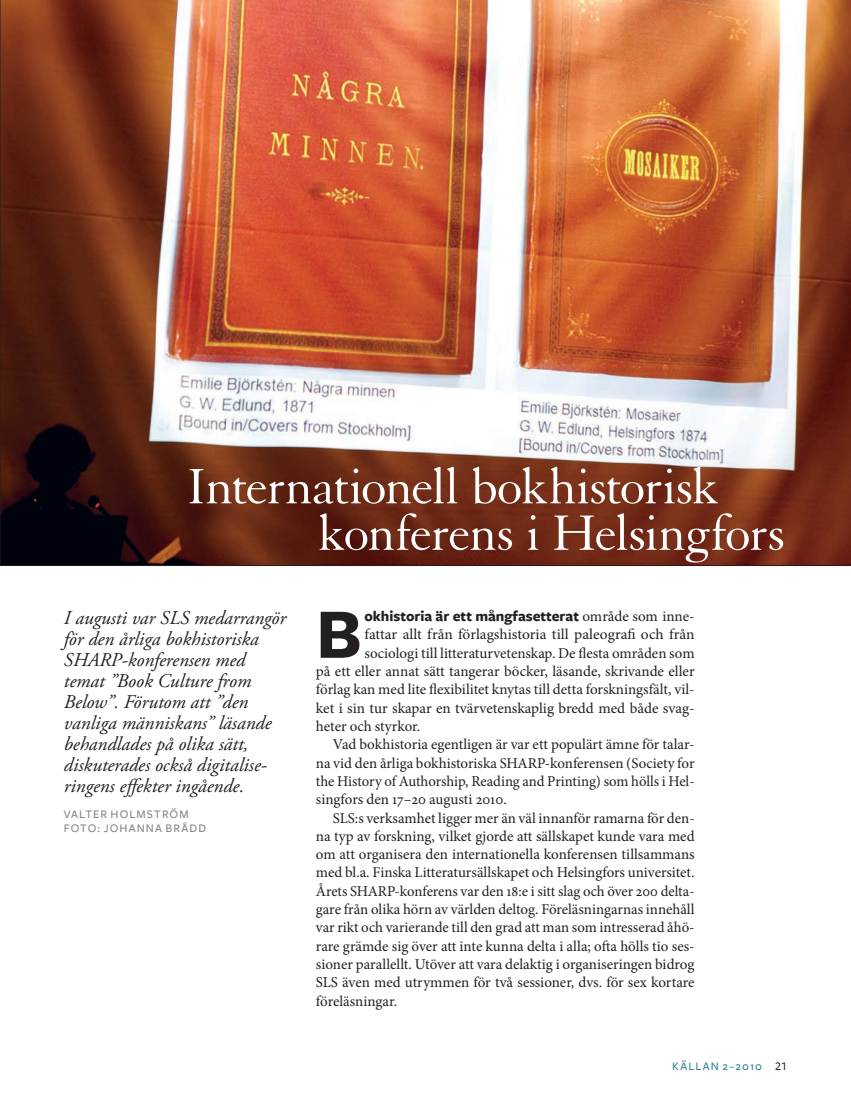
<style>
.page{position:relative;width:851px;height:1106px;background:#fff}
.page>*{position:absolute;margin:0;border:0;box-sizing:border-box;transform-origin:0 0}
.t1{font:700 73.5px "Freight Sans";color:#231f20}
.t2{font:54px/46.5px "Granjon LT";letter-spacing:-.025em;color:#fff}
.t3{font:italic 19.5px/21px "Adobe Garamond Pro";color:#231f20}
.t4{font:15px "Minion Pro";color:#231f20}
.t5{font:700 15px "Freight Sans";color:#231f20}
.t6{font:500 12px/14.4px "Freight Sans";letter-spacing:.09em;color:#808285}
.t7{font:500 12px "Freight Sans";letter-spacing:.09em;color:#2c8397}
.s1{font-family:"Minion Pro";font-weight:400}
.s2{font-family:"Freight Sans Medium SC";font-weight:400;color:#231f20}
</style>
<div class="page">
<img style="left:0;top:0;width:850px;height:566px">
<p class="t2" style="left:318px;top:464px;width:469px;text-indent:-130px">Internationell bokhistorisk konferens i Helsingfors</p>
<p class="t3" style="left:64px;top:607px;width:224px">I augusti var SLS medarrangör för den årliga bokhistoriska<br>SHARP-konferensen med temat ”Book Culture from<br>Below”. Förutom att ”den vanliga människans” läsande behandlades på olika sätt, diskuterades också digitalise&shy;ringens effekter ingående.</p>
<p class="t6" style="left:64px;top:807px;width:144px">VALTER HOLMSTRÖM<br>FOTO: JOHANNA BRÅDD</p>
<p class="t1" style="left:316px;top:594px;width:47px">B</p>
<p class="t5" style="left:364px;top:608px;width:330px">okhistoria är ett mångfasetterat <span class="s1">område som inne-</span></p>
<p class="t4" style="left:364px;top:624px;width:331px">fattar allt från förlagshistoria till paleografi och från</p>
<p class="t4" style="left:364px;top:643px;width:331px">sociologi till litteraturvetenskap. De flesta områden som</p>
<p class="t4" style="left:316px;top:661px;width:380px">på ett eller annat sätt tangerar böcker, läsande, skrivande eller</p>
<p class="t4" style="left:316px;top:679px;width:380px">förlag kan med lite flexibilitet knytas till detta forskningsfält, vil-</p>
<p class="t4" style="left:316px;top:698px;width:378px">ket i sin tur skapar en tvärvetenskaplig bredd med både svag-</p>
<p class="t4" style="left:316px;top:716px;width:106px">heter och styrkor.</p>
<p class="t4" style="left:333px;top:734px;width:363px">Vad bokhistoria egentligen är var ett populärt ämne för talar-</p>
<p class="t4" style="left:316px;top:752px;width:380px">na vid den årliga bokhistoriska SHARP-konferensen (Society for</p>
<p class="t4" style="left:316px;top:771px;width:380px">the History of Authorship, Reading and Printing) som hölls i Hel-</p>
<p class="t4" style="left:316px;top:789px;width:192px">singfors den 17–20 augusti 2010.</p>
<p class="t4" style="left:333px;top:807px;width:363px">SLS:s verksamhet ligger mer än väl innanför ramarna för den-</p>
<p class="t4" style="left:316px;top:826px;width:380px">na typ av forskning, vilket gjorde att sällskapet kunde vara med</p>
<p class="t4" style="left:316px;top:844px;width:380px">om att organisera den internationella konferensen tillsammans</p>
<p class="t4" style="left:316px;top:862px;width:380px">med bl.a. Finska Litteratursällskapet och Helsingfors universitet.</p>
<p class="t4" style="left:316px;top:881px;width:380px">Årets SHARP-konferens var den 18:e i sitt slag och över 200 delta-</p>
<p class="t4" style="left:316px;top:899px;width:380px">gare från olika hörn av världen deltog. Föreläsningarnas innehåll</p>
<p class="t4" style="left:316px;top:917px;width:380px">var rikt och varierande till den grad att man som intresserad åhö-</p>
<p class="t4" style="left:316px;top:935px;width:380px">rare grämde sig över att inte kunna delta i alla; ofta hölls tio ses-</p>
<p class="t4" style="left:316px;top:954px;width:380px">sioner parallellt. Utöver att vara delaktig i organiseringen bidrog</p>
<p class="t4" style="left:316px;top:972px;width:380px">SLS även med utrymmen för två sessioner, dvs. för sex kortare</p>
<p class="t4" style="left:316px;top:990px;width:83px">föreläsningar.</p>
<p class="t7" style="left:672px;top:1060px;width:116px">KÄLLAN 2–2010 <span class="s2">21</span></p>
</div>
